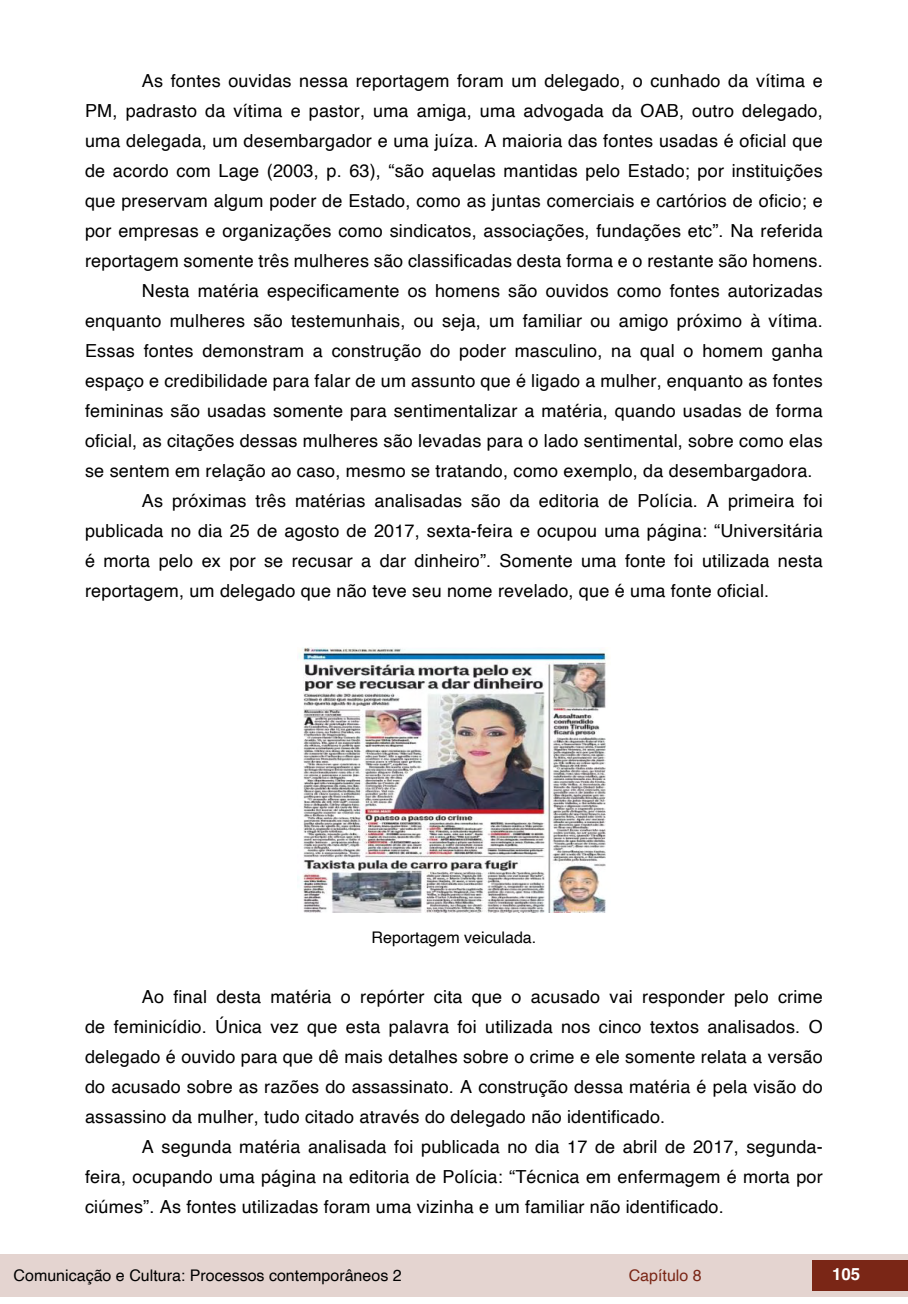
<style>
.page{position:relative;width:908px;height:1304px;background:#fff}
.page>*{position:absolute;margin:0;border:0;box-sizing:border-box;transform-origin:0 0}
.t1{font:18px/30px "Helvetica";letter-spacing:.01em;color:#000;text-align:justify}
.t2{font:700 16.8px "Helvetica";color:#fff}
.t3{font:16px "Helvetica";color:#000}
.t4{font:16px "Helvetica";color:#7a2616}
</style>
<div class="page">
<div style="left:0;top:1254px;width:906px;height:43px;background:#e4d4d0"></div>
<div style="left:812px;top:1261px;width:95px;height:30px;background:#7a2616"></div>
<img style="left:298px;top:647px;width:309px;height:265px">
<p class="t1" style="left:142px;top:66px;width:682px">As fontes ouvidas nessa reportagem foram um delegado, o cunhado da vítima e</p>
<p class="t1" style="left:85px;top:96px;width:738px">PM, padrasto da vítima e pastor, uma amiga, uma advogada da OAB, outro delegado,</p>
<p class="t1" style="left:85px;top:126px;width:738px">uma delegada, um desembargador e uma juíza. A maioria das fontes usadas é oficial que</p>
<p class="t1" style="left:85px;top:156px;width:738px">de acordo com Lage (2003, p. 63), “são aquelas mantidas pelo Estado; por instituições</p>
<p class="t1" style="left:85px;top:186px;width:738px">que preservam algum poder de Estado, como as juntas comerciais e cartórios de oficio; e</p>
<p class="t1" style="left:85px;top:216px;width:738px">por empresas e organizações como sindicatos, associações, fundações etc”. Na referida</p>
<p class="t1" style="left:85px;top:246px;width:738px">reportagem somente três mulheres são classificadas desta forma e o restante são homens.</p>
<p class="t1" style="left:142px;top:276px;width:682px">Nesta matéria especificamente os homens são ouvidos como fontes autorizadas</p>
<p class="t1" style="left:85px;top:306px;width:738px">enquanto mulheres são testemunhais, ou seja, um familiar ou amigo próximo à vítima.</p>
<p class="t1" style="left:85px;top:336px;width:738px">Essas fontes demonstram a construção do poder masculino, na qual o homem ganha</p>
<p class="t1" style="left:85px;top:366px;width:738px">espaço e credibilidade para falar de um assunto que é ligado a mulher, enquanto as fontes</p>
<p class="t1" style="left:85px;top:396px;width:738px">femininas são usadas somente para sentimentalizar a matéria, quando usadas de forma</p>
<p class="t1" style="left:85px;top:427px;width:738px">oficial, as citações dessas mulheres são levadas para o lado sentimental, sobre como elas</p>
<p class="t1" style="left:85px;top:457px;width:728px">se sentem em relação ao caso, mesmo se tratando, como exemplo, da desembargadora.</p>
<p class="t1" style="left:142px;top:487px;width:682px">As próximas três matérias analisadas são da editoria de Polícia. A primeira foi</p>
<p class="t1" style="left:85px;top:517px;width:738px">publicada no dia 25 de agosto de 2017, sexta-feira e ocupou uma página: “Universitária</p>
<p class="t1" style="left:85px;top:547px;width:738px">é morta pelo ex por se recusar a dar dinheiro”. Somente uma fonte foi utilizada nesta</p>
<p class="t1" style="left:85px;top:577px;width:685px">reportagem, um delegado que não teve seu nome revelado, que é uma fonte oficial.</p>
<p class="t3" style="left:371px;top:925px;width:166px">Reportagem veiculada.</p>
<p class="t1" style="left:85px;top:982px;width:738px;text-indent:57px">Ao final desta matéria o repórter cita que o acusado vai responder pelo crime de feminicídio. Única vez que esta palavra foi utilizada nos cinco textos analisados. O delegado é ouvido para que dê mais detalhes sobre o crime e ele somente relata a versão do acusado sobre as razões do assassinato. A construção dessa matéria é pela visão do assassino da mulher, tudo citado através do delegado não identificado.</p>
<p class="t1" style="left:85px;top:1132px;width:738px;text-indent:57px">A segunda matéria analisada foi publicada no dia 17 de abril de 2017, segunda&shy;feira, ocupando uma página na editoria de Polícia: “Técnica em enfermagem é morta por ciúmes”. As fontes utilizadas foram uma vizinha e um familiar não identificado.</p>
<p class="t3" style="left:14px;top:1263px;width:389px">Comunicação e Cultura: Processos contemporâneos 2</p>
<p class="t4" style="left:628px;top:1263px;width:74px">Capítulo 8</p>
<p class="t2" style="left:831px;top:1264px;width:30px">105</p>
</div>
